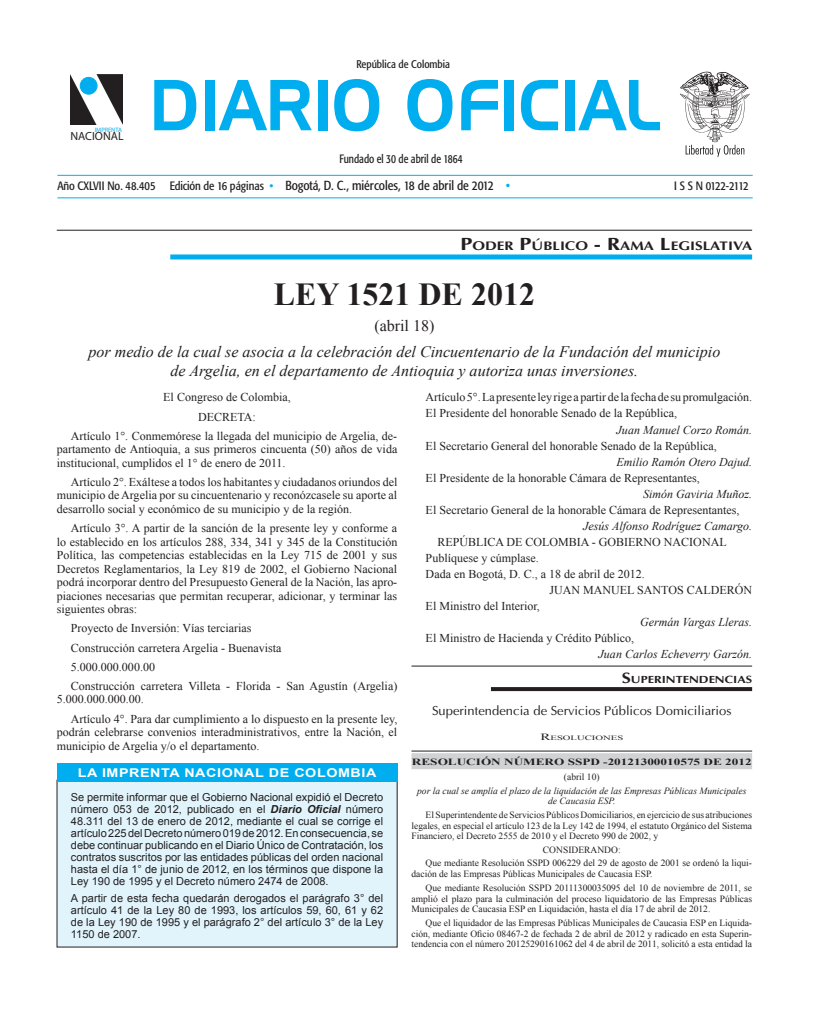
<style>
.page{position:relative;width:823px;height:1021px;background:#fff}
.page>*{position:absolute;margin:0;border:0;box-sizing:border-box;transform-origin:0 0}
.t1{font:70px "Handel Gothic BT";color:#00aeef;scale:.9 1}
.LEYES{font:700 32px "Times New Roman";color:#231f20}
.por_la_cual-LEYES{font:italic 16px/19.2px "Times New Roman";color:#231f20;text-align:center}
.CENTRAR{font:16px "Times New Roman";color:#231f20}
.t2{font:condensed 13px "Formata";color:#231f20}
.ENTIDAD{font:13px "Ottawa Plain";color:#231f20}
.PALO{font:700 12.6px "Ottawa";color:#231f20;scale:1.2 1}
.LICITACIONES{font:700 12.1px "Arial";letter-spacing:.04em;color:#fff;scale:1.18 1}
.CUERPO_TEXTO{font:12px/13.5px "Times New Roman";color:#231f20;text-align:justify}
.FIRMAS{font:italic 12px "Times New Roman";color:#231f20}
.CENTRARMAY{font:12px "Times New Roman";color:#231f20}
.CENTRAR-2{font:12px "Times New Roman";color:#231f20}
.t3{font:condensed 12px "Formata";color:#231f20;scale:.9 1}
.PRESIDENTE{font:12px "Times New Roman";color:#231f20}
.t4{font:condensed 12px "Formata";letter-spacing:-.07em;color:#231f20}
.t5{font:11.8px "Myriad Pro";color:#231f20}
.CUERPO_TEXTO-2{font:11px/12px "Arial";color:#231f20;text-align:justify}
.t6{font:condensed 11px "Formata";color:#231f20}
.palointerior{font:700 10.5px "Ottawa";color:#231f20;scale:1.2 1}
.CUERPO_TEXTO-3{font:9.5px/10.7px "Times New Roman";color:#231f20;text-align:justify}
.POR_LA_CUAL{font:italic 9.5px/10.7px "Times New Roman";color:#231f20;text-align:center}
.decre_resol{font:700 9.5px "Times New Roman";color:#231f20;scale:1.39 1}
.CENTRARMAY-2{font:9.5px "Times New Roman";color:#231f20}
.CENTRAR-3{font:9.5px "Times New Roman";color:#231f20}
.decretoresolucion_ti{font:6.7px "Times New Roman";color:#231f20;scale:1.6 1}
.t7{font:6.4px "Myriad Pro";color:#00aeef}
.s1{font-size:12px}
.s2{font-size:12px;color:#00aeef}
.s3{color:#00aeef}
.s4{font-size:18px}
.s5{font-weight:700;font-style:italic}
.s6{font-size:15px}
.s7{font-size:9.5px}
</style>
<div class="page">
<hr style="left:57px;top:175px;width:695px;height:1px;background:#00aeef">
<hr style="left:57px;top:197px;width:695px;height:1px;background:#00aeef">
<div style="left:57px;top:780px;width:340px;height:167px;background:#e1f4fc"></div>
<div style="left:57px;top:763px;width:340px;height:18px;background:#00aeef"></div>
<img style="left:71px;top:75px;width:51px;height:50px">
<div style="left:80px;top:77px;width:17px;height:17px;background:#00aeef;border-radius:50%"></div>
<div style="left:80px;top:77px;width:17px;height:18px;border:1px solid #00aeef;border-radius:50%"></div>
<svg style="left:680px;top:71px;width:69px;height:86px"></svg>
<hr style="left:411px;top:665px;width:340px;height:1px;background:#231f20">
<svg style="left:491px;top:687px;width:260px;height:4px"></svg>
<hr style="left:411px;top:750px;width:340px;height:1px;background:#231f20">
<div style="left:411px;top:753px;width:340px;height:16px;background:#d1d2d4"></div>
<hr style="left:57px;top:230px;width:694px;height:1px;background:#231f20">
<div style="left:170px;top:254px;width:581px;height:5px;background:#00aeef"></div>
<p class="t7" style="left:95px;top:125px;width:29px">IMPRENTA</p>
<p class="t5" style="left:70px;top:129px;width:55px">NACIONAL</p>
<p class="t6" style="left:356px;top:57px;width:95px">República de Colombia</p>
<p class="t1" style="left:149px;top:63px;width:568px">DIARIO OFICIAL</p>
<p class="t3" style="left:339px;top:151px;width:138px">Fundado el 30 de abril de 1864</p>
<p class="t2" style="left:57px;top:178px;width:454px"><span class="s1">Año CXLVII No. 48.405 Edición de 16 páginas</span> <span class="s2">•</span> Bogotá, D. C., miércoles, 18 de abril de 2012 <span class="s3">•</span></p>
<p class="t4" style="left:674px;top:179px;width:76px">I S S N 0122-2112</p>
<p class="PALO" style="left:460px;top:237px;width:244px"><span class="s4">P</span>ODER <span class="s4">P</span>ÚBLICO <span class="s4">- R</span>AMA <span class="s4">L</span>EGISLATIVA</p>
<p class="LEYES" style="left:273px;top:272px;width:263px">LEY 1521 DE 2012</p>
<p class="CENTRAR" style="left:374px;top:315px;width:61px">(abril 18)</p>
<p class="por_la_cual-LEYES" style="left:88px;top:342px;width:633px">por medio de la cual se asocia a la celebración del Cincuentenario de la Fundación del municipio de Argelia, en el departamento de Antioquia y autoriza unas inversiones.</p>
<p class="CENTRAR-2" style="left:163px;top:389px;width:129px">El Congreso de Colombia,</p>
<p class="CENTRAR-2" style="left:198px;top:408px;width:59px">DECRETA:</p>
<p class="CUERPO_TEXTO" style="left:57px;top:429px;width:342px;text-indent:14px">Artículo 1°. Conmemórese la llegada del municipio de Argelia, de&shy;partamento de Antioquia, a sus primeros cincuenta (50) años de vida institucional, cumplidos el 1° de enero de 2011.</p>
<p class="CUERPO_TEXTO" style="left:57px;top:475px;width:342px;text-indent:14px">Artículo 2°. Exáltese a todos los habitantes y ciudadanos oriundos del municipio de Argelia por su cincuentenario y reconózcasele su aporte al desarrollo social y económico de su municipio y de la región.</p>
<p class="CUERPO_TEXTO" style="left:57px;top:521px;width:342px;text-indent:14px">Artículo 3°. A partir de la sanción de la presente ley y conforme a lo establecido en los artículos 288, 334, 341 y 345 de la Constitución Política, las competencias establecidas en la Ley 715 de 2001 y sus Decretos Reglamentarios, la Ley 819 de 2002, el Gobierno Nacional podrá incorporar dentro del Presupuesto General de la Nación, las apro&shy;piaciones necesarias que permitan recuperar, adicionar, y terminar las siguientes obras:</p>
<p class="CUERPO_TEXTO" style="left:71px;top:621px;width:182px">Proyecto de Inversión: Vías terciarias</p>
<p class="CUERPO_TEXTO" style="left:71px;top:640px;width:212px">Construcción carretera Argelia - Buenavista</p>
<p class="CUERPO_TEXTO" style="left:71px;top:659px;width:86px">5.000.000.000.00</p>
<p class="CUERPO_TEXTO" style="left:57px;top:679px;width:342px;text-indent:14px">Construcción carretera Villeta - Florida - San Agustín (Argelia)<br>5.000.000.000.00.</p>
<p class="CUERPO_TEXTO" style="left:57px;top:711px;width:342px;text-indent:14px">Artículo 4°. Para dar cumplimiento a lo dispuesto en la presente ley, podrán celebrarse convenios interadministrativos, entre la Nación, el municipio de Argelia y/o el departamento.</p>
<p class="LICITACIONES" style="left:78px;top:764px;width:254px">LA IMPRENTA NACIONAL DE COLOMBIA</p>
<p class="CUERPO_TEXTO-2" style="left:71px;top:790px;width:313px">Se permite informar que el Gobierno Nacional expidió el Decreto número 053 de 2012, publicado en el <span class="s5">Diario Oficial</span> número 48.311 del 13 de enero de 2012, mediante el cual se corrige el artículo 225 del Decreto número 019 de 2012. En consecuencia, se debe continuar publicando en el Diario Único de Contratación, los contratos suscritos por las entidades públicas del orden nacional hasta el día 1° de junio de 2012, en los términos que dispone la Ley 190 de 1995 y el Decreto número 2474 de 2008.</p>
<p class="CUERPO_TEXTO-2" style="left:71px;top:892px;width:313px">A partir de esta fecha quedarán derogados el parágrafo 3° del artículo 41 de la Ley 80 de 1993, los artículos 59, 60, 61 y 62 de la Ley 190 de 1995 y el parágrafo 2° del artículo 3° de la Ley 1150 de 2007.</p>
<p class="CUERPO_TEXTO" style="left:425px;top:390px;width:328px">Artículo 5°. La presente ley rige a partir de la fecha de su promulgación.</p>
<p class="CUERPO_TEXTO" style="left:425px;top:406px;width:253px">El Presidente del honorable Senado de la República,</p>
<p class="FIRMAS" style="left:616px;top:421px;width:137px">Juan Manuel Corzo Román.</p>
<p class="CUERPO_TEXTO" style="left:425px;top:438px;width:292px">El Secretario General del honorable Senado de la República,</p>
<p class="FIRMAS" style="left:616px;top:453px;width:137px">Emilio Ramón Otero Dajud.</p>
<p class="CUERPO_TEXTO" style="left:425px;top:470px;width:275px">El Presidente de la honorable Cámara de Representantes,</p>
<p class="FIRMAS" style="left:642px;top:485px;width:110px">Simón Gaviria Muñoz.</p>
<p class="CUERPO_TEXTO" style="left:425px;top:503px;width:315px">El Secretario General de la honorable Cámara de Representantes,</p>
<p class="FIRMAS" style="left:583px;top:517px;width:170px">Jesús Alfonso Rodríguez Camargo.</p>
<p class="CENTRARMAY" style="left:437px;top:534px;width:290px">REPÚBLICA DE COLOMBIA - GOBIERNO NACIONAL</p>
<p class="CUERPO_TEXTO" style="left:425px;top:551px;width:114px">Publíquese y cúmplase.</p>
<p class="CUERPO_TEXTO" style="left:425px;top:567px;width:220px">Dada en Bogotá, D. C., a 18 de abril de 2012.</p>
<p class="PRESIDENTE" style="left:549px;top:582px;width:204px">JUAN MANUEL SANTOS CALDERÓN</p>
<p class="CUERPO_TEXTO" style="left:425px;top:599px;width:116px">El Ministro del Interior,</p>
<p class="FIRMAS" style="left:639px;top:614px;width:113px">Germán Vargas Lleras.</p>
<p class="CUERPO_TEXTO" style="left:425px;top:631px;width:210px">El Ministro de Hacienda y Crédito Público,</p>
<p class="FIRMAS" style="left:598px;top:646px;width:155px">Juan Carlos Echeverry Garzón.</p>
<p class="palointerior" style="left:621px;top:672px;width:109px"><span class="s6">S</span>UPERINTENDENCIAS</p>
<p class="ENTIDAD" style="left:432px;top:703px;width:301px">Superintendencia de Servicios Públicos Domiciliarios</p>
<p class="decretoresolucion_ti" style="left:540px;top:733px;width:53px"><span class="s7">R</span>ESOLUCIONES</p>
<p class="decre_resol" style="left:411px;top:755px;width:246px">RESOLUCIÓN NÚMERO SSPD -20121300010575 DE 2012</p>
<p class="CENTRAR-3" style="left:563px;top:770px;width:37px">(abril 10)</p>
<p class="POR_LA_CUAL" style="left:417px;top:784px;width:330px">por la cual se amplía el plazo de la liquidación de las Empresas Públicas Municipales de Caucasia ESP.</p>
<p class="CUERPO_TEXTO-3" style="left:411px;top:809px;width:342px;text-indent:14px">El Superintendente de Servicios Públicos Domiciliarios, en ejercicio de sus atribuciones legales, en especial el artículo 123 de la Ley 142 de 1994, el estatuto Orgánico del Sistema Financiero, el Decreto 2555 de 2010 y el Decreto 990 de 2002, y</p>
<p class="CENTRARMAY-2" style="left:542px;top:843px;width:79px">CONSIDERANDO:</p>
<p class="CUERPO_TEXTO-3" style="left:411px;top:857px;width:342px;text-indent:14px">Que mediante Resolución SSPD 006229 del 29 de agosto de 2001 se ordenó la liqui&shy;dación de las Empresas Públicas Municipales de Caucasia ESP.</p>
<p class="CUERPO_TEXTO-3" style="left:411px;top:882px;width:342px;text-indent:14px">Que mediante Resolución SSPD 20111300035095 del 10 de noviembre de 2011, se amplió el plazo para la culminación del proceso liquidatorio de las Empresas Públicas Municipales de Caucasia ESP en Liquidación, hasta el día 17 de abril de 2012.</p>
<p class="CUERPO_TEXTO-3" style="left:411px;top:917px;width:342px;text-indent:14px">Que el liquidador de las Empresas Públicas Municipales de Caucasia ESP en Liquida&shy;ción, mediante Oficio 08467-2 de fechada 2 de abril de 2012 y radicado en esta Superin&shy;tendencia con el número 20125290161062 del 4 de abril de 2011, solicitó a esta entidad la</p>
</div>
